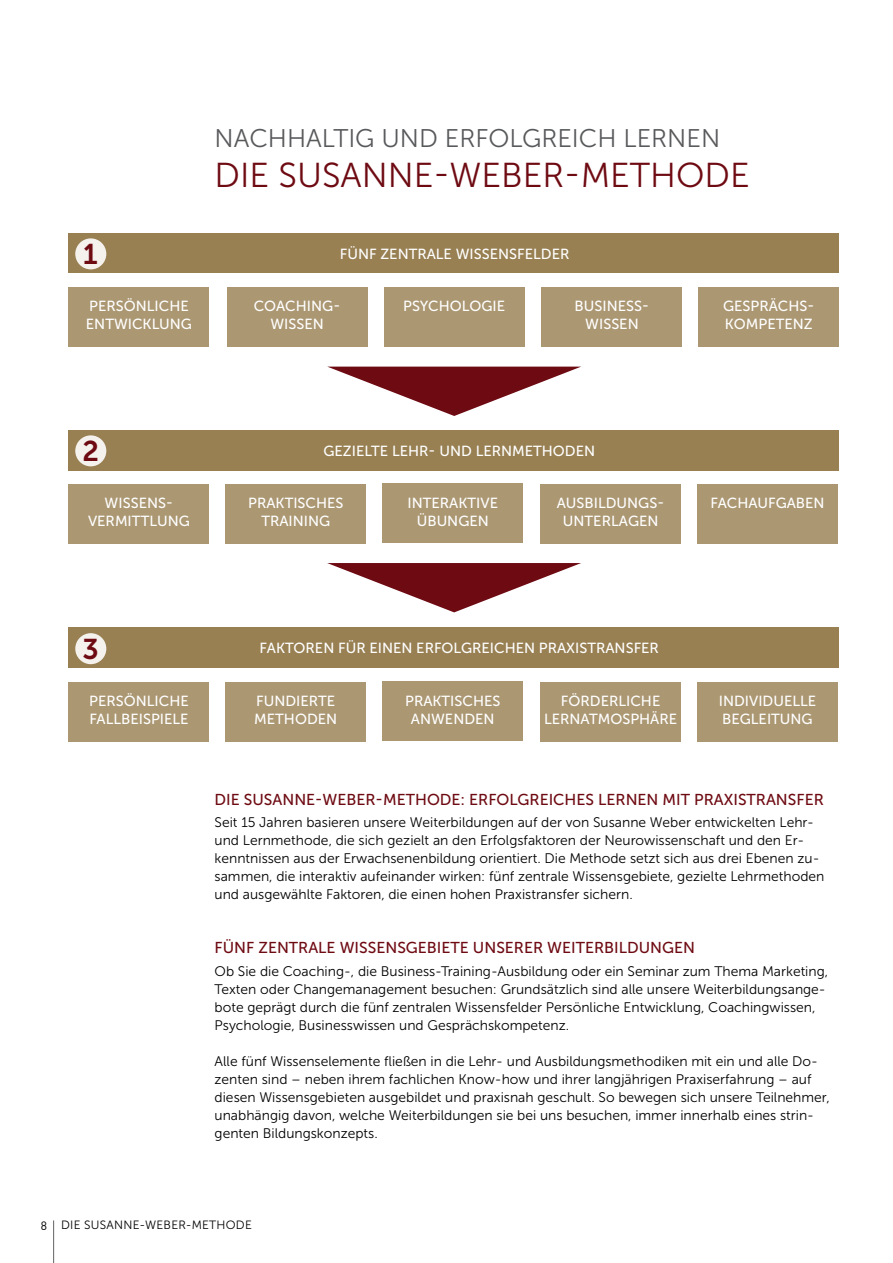
<style>
.page{position:relative;width:893px;height:1263px;background:#fff}
.page>*{position:absolute;margin:0;border:0;box-sizing:border-box;transform-origin:0 0}
.t1{font:34.5px "Museo Sans 300";color:#6e0a12}
.t2{font:28.5px "Museo Sans 700";color:#6e0a12}
.t3{font:25.5px "Museo Sans 300";color:#58595b}
.t4{font:15.75px "Museo Sans 500";color:#6e0a12}
.t5{font:14.55px/17.9px "Museo Sans 500";color:#fff;text-align:center}
.t6{font:13.8px/18px "Museo Sans 300";color:#000}
.t7{font:12px "Museo Sans 300";letter-spacing:.02em;color:#000}
.s1{font-family:"DIN"}
</style>
<div class="page">
<hr style="left:53px;top:1220px;width:1px;height:43px;background:#646363">
<div style="left:69px;top:234px;width:770px;height:39px;background:#988053"></div>
<svg style="left:328px;top:367px;width:252px;height:49px"></svg>
<div style="left:69px;top:287px;width:140px;height:60px;background:#ab9772"></div>
<div style="left:227px;top:287px;width:140px;height:60px;background:#ab9772"></div>
<div style="left:384px;top:287px;width:140px;height:59px;background:#ab9772"></div>
<div style="left:542px;top:287px;width:140px;height:60px;background:#ab9772"></div>
<div style="left:699px;top:287px;width:140px;height:60px;background:#ab9772"></div>
<div style="left:69px;top:431px;width:770px;height:40px;background:#988053"></div>
<div style="left:69px;top:627px;width:770px;height:41px;background:#988053"></div>
<svg style="left:327px;top:563px;width:254px;height:49px"></svg>
<div style="left:75px;top:238px;width:31px;height:31px;background:#f5f2ee;border-radius:50%"></div>
<div style="left:75px;top:435px;width:31px;height:31px;background:#f5f2ee;border-radius:50%"></div>
<div style="left:75px;top:633px;width:31px;height:31px;background:#f5f2ee;border-radius:50%"></div>
<div style="left:69px;top:484px;width:140px;height:59px;background:#ab9772"></div>
<div style="left:226px;top:484px;width:140px;height:59px;background:#ab9772"></div>
<div style="left:383px;top:484px;width:140px;height:59px;background:#ab9772"></div>
<div style="left:541px;top:484px;width:140px;height:59px;background:#ab9772"></div>
<div style="left:697px;top:484px;width:141px;height:59px;background:#ab9772"></div>
<div style="left:69px;top:682px;width:140px;height:59px;background:#ab9772"></div>
<div style="left:226px;top:682px;width:140px;height:59px;background:#ab9772"></div>
<div style="left:383px;top:681px;width:140px;height:60px;background:#ab9772"></div>
<div style="left:540px;top:682px;width:141px;height:59px;background:#ab9772"></div>
<div style="left:697px;top:682px;width:141px;height:59px;background:#ab9772"></div>
<h2 class="t2" style="left:83px;top:238px;width:16px">1</h2>
<p class="t5" style="left:86px;top:297px;width:108px;text-align:left">PERSÖNLICHE<br>ENTWICKLUNG</p>
<h3 class="t3" style="left:215px;top:124px;width:507px">NACHHALTIG UND ERFOLGREICH LERNEN</h3>
<h1 class="t1" style="left:215px;top:157px;width:537px">DIE SUSANNE-WEBER-METHODE</h1>
<p class="t5" style="left:340px;top:246px;width:231px">FÜNF ZENTRALE WISSENSFELDER</p>
<p class="t5" style="left:254px;top:297px;width:88px">COACHING-<br>WISSEN</p>
<p class="t5" style="left:403px;top:297px;width:103px">PSYCHOLOGIE</p>
<p class="t5" style="left:575px;top:297px;width:76px">BUSINESS-<br>WISSEN</p>
<p class="t5" style="left:723px;top:297px;width:93px;text-align:left">GESPRÄCHS-<br>KOMPETENZ</p>
<h2 class="t2" style="left:83px;top:436px;width:18px">2</h2>
<p class="t5" style="left:323px;top:442px;width:273px">GEZIELTE LEHR- UND LERNMETHODEN</p>
<p class="t5" style="left:88px;top:494px;width:103px">WISSENS-<br>VERMITTLUNG</p>
<p class="t5" style="left:248px;top:494px;width:97px">PRAKTISCHES<br>TRAINING</p>
<p class="t5" style="left:408px;top:494px;width:92px">INTERAKTIVE<br>ÜBUNGEN</p>
<p class="t5" style="left:557px;top:494px;width:109px">AUSBILDUNGS-<br>UNTERLAGEN</p>
<p class="t5" style="left:710px;top:494px;width:116px">FACHAUFGABEN</p>
<h2 class="t2" style="left:83px;top:633px;width:18px">3</h2>
<p class="t5" style="left:260px;top:639px;width:401px">FAKTOREN FÜR EINEN ERFOLGREICHEN PRAXISTRANSFER</p>
<p class="t5" style="left:89px;top:692px;width:101px;text-align:left">PERSÖNLICHE<br>FALLBEISPIELE</p>
<p class="t5" style="left:254px;top:692px;width:84px;text-align:left">FUNDIERTE<br>METHODEN</p>
<p class="t5" style="left:405px;top:692px;width:97px">PRAKTISCHES<br>ANWENDEN</p>
<p class="t5" style="left:544px;top:692px;width:135px">FÖRDERLICHE<br>LERNATMOSPHÄRE</p>
<p class="t5" style="left:719px;top:692px;width:99px;text-align:left">INDIVIDUELLE<br>BEGLEITUNG</p>
<p class="t4" style="left:215px;top:791px;width:611px">DIE SUSANNE-WEBER-METHODE: ERFOLGREICHES LERNEN MIT PRAXISTRANSFER</p>
<p class="t6" style="left:215px;top:814px;width:611px">Seit 15 Jahren basieren unsere Weiterbildungen auf der von Susanne Weber entwickelten Lehr&shy;und Lernmethode, die sich gezielt an den Erfolgsfaktoren der Neurowissenschaft und den Er&shy;kenntnissen aus der Erwachsenenbildung orientiert. Die Methode setzt sich aus drei Ebenen zu&shy;sammen, die interaktiv aufeinander wirken: fünf zentrale Wissensgebiete, gezielte Lehrmethoden und ausgewählte Faktoren, die einen hohen Praxistransfer sichern.</p>
<p class="t4" style="left:215px;top:939px;width:482px">FÜNF ZENTRALE WISSENSGEBIETE UNSERER WEITERBILDUNGEN</p>
<p class="t6" style="left:215px;top:962px;width:615px">Ob Sie die Coaching-, die Business-Training-Ausbildung oder ein Seminar zum Thema Marketing, Texten oder Changemanagement besuchen: Grundsätzlich sind alle unsere Weiterbildungsange&shy;bote geprägt durch die fünf zentralen Wissensfelder Persönliche Entwicklung, Coachingwissen, Psychologie, Businesswissen und Gesprächskompetenz.</p>
<p class="t6" style="left:215px;top:1052px;width:617px">Alle fünf Wissenselemente fließen in die Lehr- und Ausbildungsmethodiken mit ein und alle Do&shy;zenten sind – neben ihrem fachlichen Know-how und ihrer langjährigen Praxiserfahrung – auf diesen Wissensgebieten ausgebildet und praxisnah geschult. So bewegen sich unsere Teilnehmer, unabhängig davon, welche Weiterbildungen sie bei uns besuchen, immer innerhalb eines strin&shy;genten Bildungskonzepts.</p>
<p class="t7" style="left:41px;top:1219px;width:212px"><span class="s1">8</span> DIE SUSANNE-WEBER-METHODE</p>
</div>
